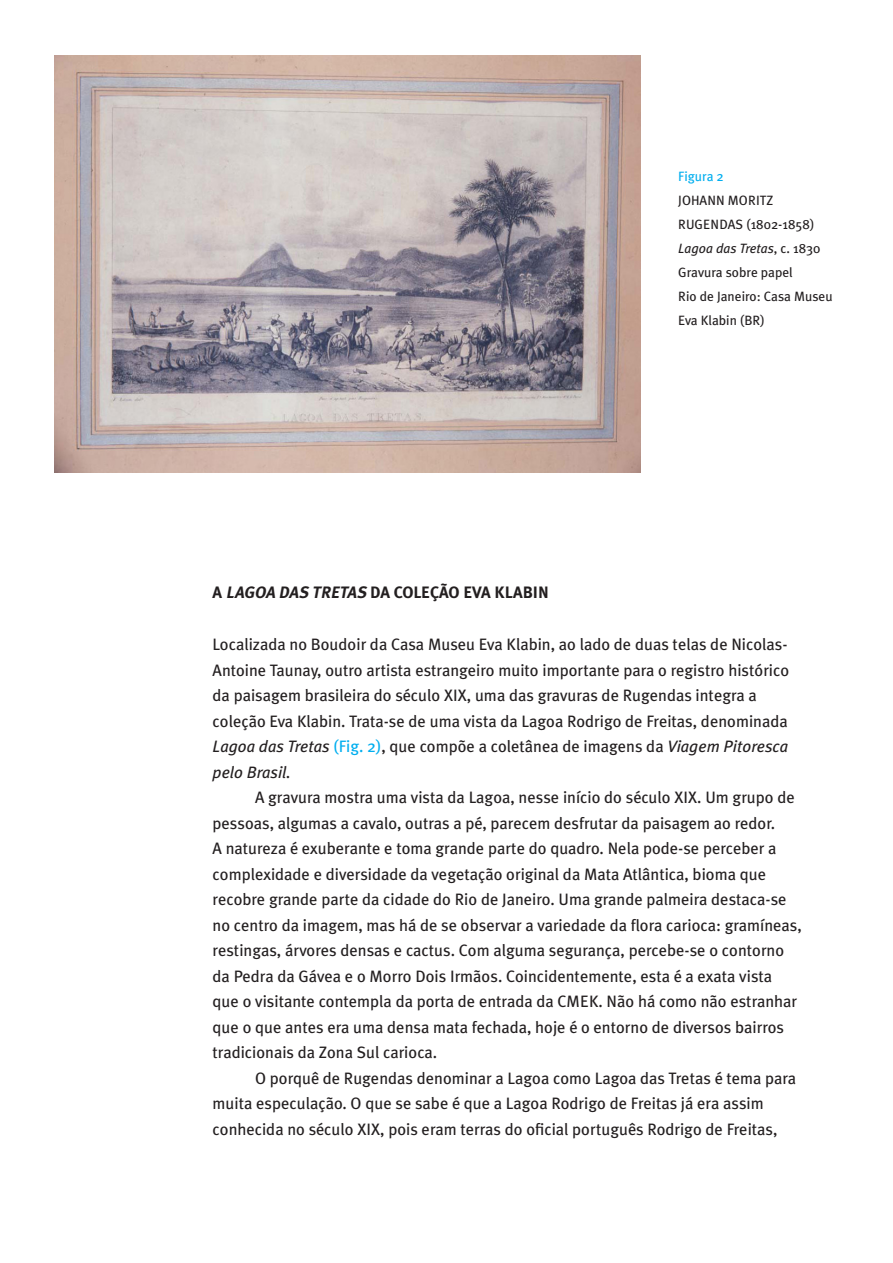
<style>
.page{position:relative;width:893px;height:1263px;background:#fff}
.page>*{position:absolute;margin:0;border:0;box-sizing:border-box;transform-origin:0 0}
.texto{font:16.5px/25.5px "Meta Plus";color:#231f20}
.texto_titulo{font:700 16.5px "Meta Plus";color:#231f20}
.legenda{font:13.5px/24px "Meta Plus";color:#231f20}
.legenda-2{font:13.5px "Meta Plus";color:#00aeef}
.s1{font-style:italic}
.s2{color:#00aeef}
</style>
<div class="page">
<img style="left:54px;top:55px;width:587px;height:417px">
<p class="legenda-2" style="left:678px;top:168px;width:47px">Figura 2</p>
<p class="legenda" style="left:678px;top:188px;width:144px">JOHANN MORITZ<br>RUGENDAS (1802-1858)<br><span class="s1">Lagoa das Tretas</span>, c. 1830<br>Gravura sobre papel</p>
<p class="legenda" style="left:678px;top:284px;width:156px">Rio de Janeiro: Casa Museu<br>Eva Klabin (BR)</p>
<p class="texto_titulo" style="left:213px;top:582px;width:338px">A <span class="s1">LAGOA DAS TRETAS</span> DA COLEÇÃO EVA KLABIN</p>
<p class="texto" style="left:213px;top:631px;width:578px">Localizada no Boudoir da Casa Museu Eva Klabin, ao lado de duas telas de Nicolas-Antoine Taunay, outro artista estrangeiro muito importante para o registro histórico da paisagem brasileira do século XIX, uma das gravuras de Rugendas integra a coleção Eva Klabin. Trata-se de uma vista da Lagoa Rodrigo de Freitas, denominada <span class="s1">Lagoa das Tretas</span> <span class="s2">(Fig. 2)</span>, que compõe a coletânea de imagens da <span class="s1">Viagem Pitoresca pelo Brasil.</span></p>
<p class="texto" style="left:213px;top:784px;width:591px;text-indent:43px">A gravura mostra uma vista da Lagoa, nesse início do século XIX. Um grupo de pessoas, algumas a cavalo, outras a pé, parecem desfrutar da paisagem ao redor.<br>A natureza é exuberante e toma grande parte do quadro. Nela pode-se perceber a complexidade e diversidade da vegetação original da Mata Atlântica, bioma que recobre grande parte da cidade do Rio de Janeiro. Uma grande palmeira destaca-se no centro da imagem, mas há de se observar a variedade da flora carioca: gramíneas, restingas, árvores densas e cactus. Com alguma segurança, percebe-se o contorno da Pedra da Gávea e o Morro Dois Irmãos. Coincidentemente, esta é a exata vista que o visitante contempla da porta de entrada da CMEK. Não há como não estranhar que o que antes era uma densa mata fechada, hoje é o entorno de diversos bairros tradicionais da Zona Sul carioca.</p>
<p class="texto" style="left:213px;top:1065px;width:585px;text-indent:43px">O porquê de Rugendas denominar a Lagoa como Lagoa das Tretas é tema para muita especulação. O que se sabe é que a Lagoa Rodrigo de Freitas já era assim conhecida no século XIX, pois eram terras do oficial português Rodrigo de Freitas,</p>
</div>
